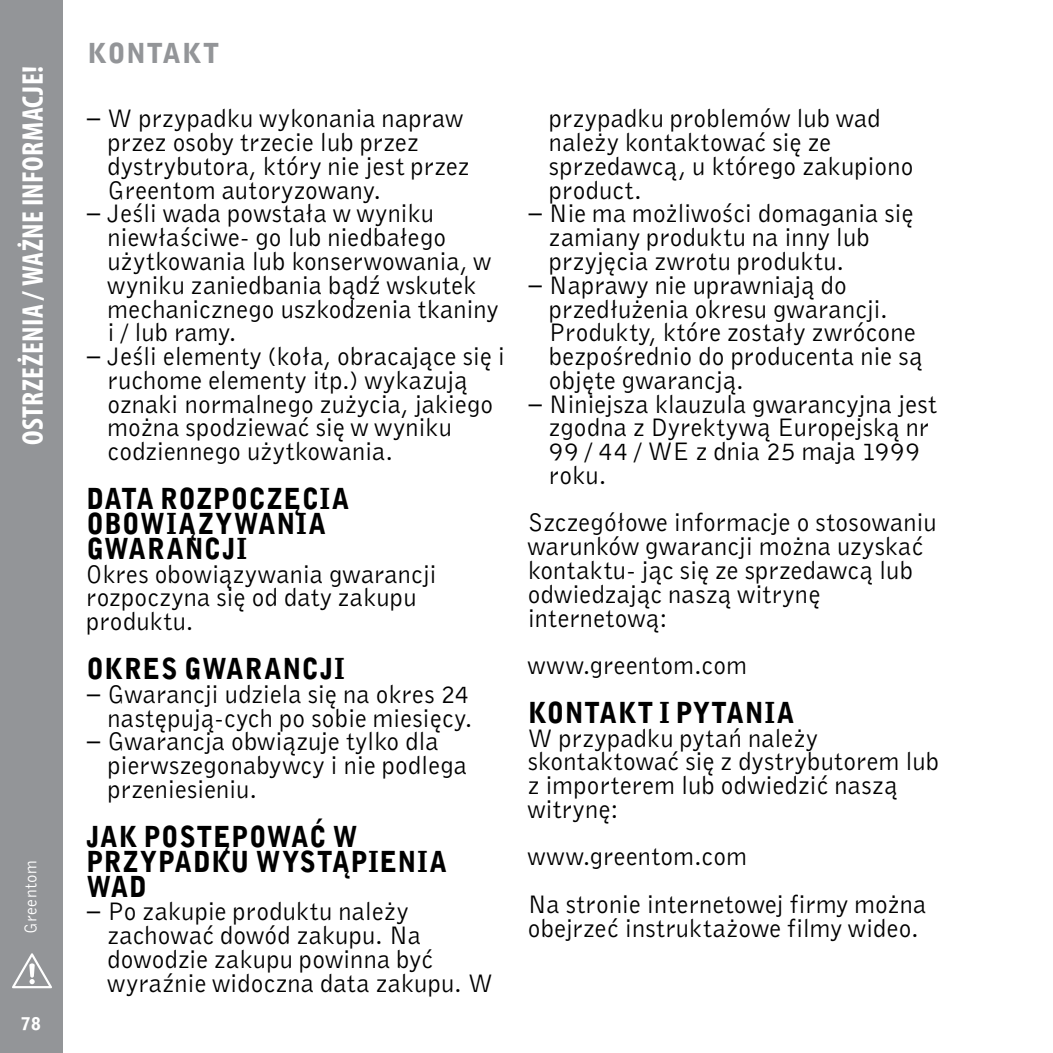
<style>
.page{position:relative;width:1053px;height:1053px;background:#fff}
.page>*{position:absolute;margin:0;border:0;box-sizing:border-box;transform-origin:0 0}
.t1{font:700 condensed 30px "Myriad Pro";letter-spacing:.015em;color:#fff}
.t2{font:900 29px/25px "Bell Gothic";letter-spacing:.035em;color:#000;scale:.91 1}
.t3{font:900 27.5px "Bell Gothic";letter-spacing:.025em;color:#939598}
.t4{font:26.25px/23.8px "Bell Gothic";letter-spacing:.01em;color:#000}
.t5{font:17.5px "Bell Gothic";letter-spacing:.03em;color:#fff}
.t6{font:900 17.5px "Bell Gothic";color:#fff}
.s1{font-family:"Myriad Pro";font-size:30px}
</style>
<div class="page">
<div style="left:0;top:0;width:63px;height:1052px;background:#939598"></div>
<svg style="left:12px;top:953px;width:40px;height:35px"></svg>
<p class="t1" style="left:14px;top:445px;width:380px;rotate:-90deg">OSTRZEŻENIA / WAŻNE INFORMACJE!</p>
<p class="t5" style="left:20px;top:934px;width:76px;rotate:-90deg">Greentom</p>
<p class="t6" style="left:21px;top:1011px;width:22px">78</p>
<p class="t3" style="left:87px;top:35px;width:133px">KONTAKT</p>
<p class="t4" style="left:107px;top:106px;width:363px;text-indent:-21px"><span class="s1">–</span> W przypadku wykonania napraw przez osoby trzecie lub przez dystrybutora, który nie jest przez<br>Greentom autoryzowany.</p>
<p class="t4" style="left:107px;top:201px;width:392px;text-indent:-21px"><span class="s1">–</span> Jeśli wada powstała w wyniku niewłaściwe- go lub niedbałego użytkowania lub konserwowania, w wyniku zaniedbania bądź wskutek mechanicznego uszkodzenia tkaniny i / lub ramy.</p>
<p class="t4" style="left:107px;top:344px;width:399px;text-indent:-21px"><span class="s1">–</span> Jeśli elementy (koła, obracające się i ruchome elementy itp.) wykazują oznaki normalnego zużycia, jakiego można spodziewać się w wyniku codziennego użytkowania.</p>
<p class="t2" style="left:86px;top:486px;width:290px">DATA ROZPOCZĘCIA<br>OBOWIĄZYWANIA<br>GWARANCJI</p>
<p class="t4" style="left:86px;top:561px;width:352px">Okres obowiązywania gwarancji rozpoczyna się od daty zakupu produktu.</p>
<p class="t2" style="left:86px;top:656px;width:285px">OKRES GWARANCJI</p>
<p class="t4" style="left:86px;top:681px;width:387px;text-align:right"><span class="s1">–</span> Gwarancji udziela się na okres 24 następują-cych po sobie miesięcy.</p>
<p class="t4" style="left:107px;top:729px;width:361px;text-indent:-21px"><span class="s1">–</span> Gwarancja obwiązuje tylko dla pierwszegonabywcy i nie podlega przeniesieniu.</p>
<p class="t2" style="left:86px;top:824px;width:397px">JAK POSTĘPOWAĆ W<br>PRZYPADKU WYSTĄPIENIA<br>WAD</p>
<p class="t4" style="left:107px;top:899px;width:387px;text-indent:-21px"><span class="s1">–</span> Po zakupie produktu należy zachować dowód zakupu. Na dowodzie zakupu powinna być wyraźnie widoczna data zakupu. W</p>
<p class="t4" style="left:549px;top:106px;width:366px">przypadku problemów lub wad należy kontaktować się ze sprzedawcą, u którego zakupiono product.</p>
<p class="t4" style="left:549px;top:201px;width:366px;text-indent:-21px"><span class="s1">–</span> Nie ma możliwości domagania się zamiany produktu na inny lub przyjęcia zwrotu produktu.</p>
<p class="t4" style="left:549px;top:272px;width:375px;text-indent:-21px"><span class="s1">–</span> Naprawy nie uprawniają do przedłużenia okresu gwarancji.<br>Produkty, które zostały zwrócone bezpośrednio do producenta nie są objęte gwarancją.</p>
<p class="t4" style="left:549px;top:391px;width:389px;text-indent:-21px"><span class="s1">–</span> Niniejsza klauzula gwarancyjna jest zgodna z Dyrektywą Europejską nr<br>99 / 44 / WE z dnia 25 maja 1999 roku.</p>
<p class="t4" style="left:527px;top:510px;width:410px">Szczegółowe informacje o stosowaniu warunków gwarancji można uzyskać kontaktu- jąc się ze sprzedawcą lub odwiedzając naszą witrynę internetową:</p>
<p class="t4" style="left:527px;top:652px;width:221px">www.greentom.com</p>
<p class="t2" style="left:528px;top:700px;width:294px">KONTAKT I PYTANIA</p>
<p class="t4" style="left:527px;top:725px;width:413px">W przypadku pytań należy skontaktować się z dystrybutorem lub z importerem lub odwiedzić naszą witrynę:</p>
<p class="t4" style="left:527px;top:832px;width:400px;line-height:47.5px">www.greentom.com<br>Na stronie internetowej firmy można</p>
<p class="t4" style="left:527px;top:915px;width:392px">obejrzeć instruktażowe filmy wideo.</p>
</div>
